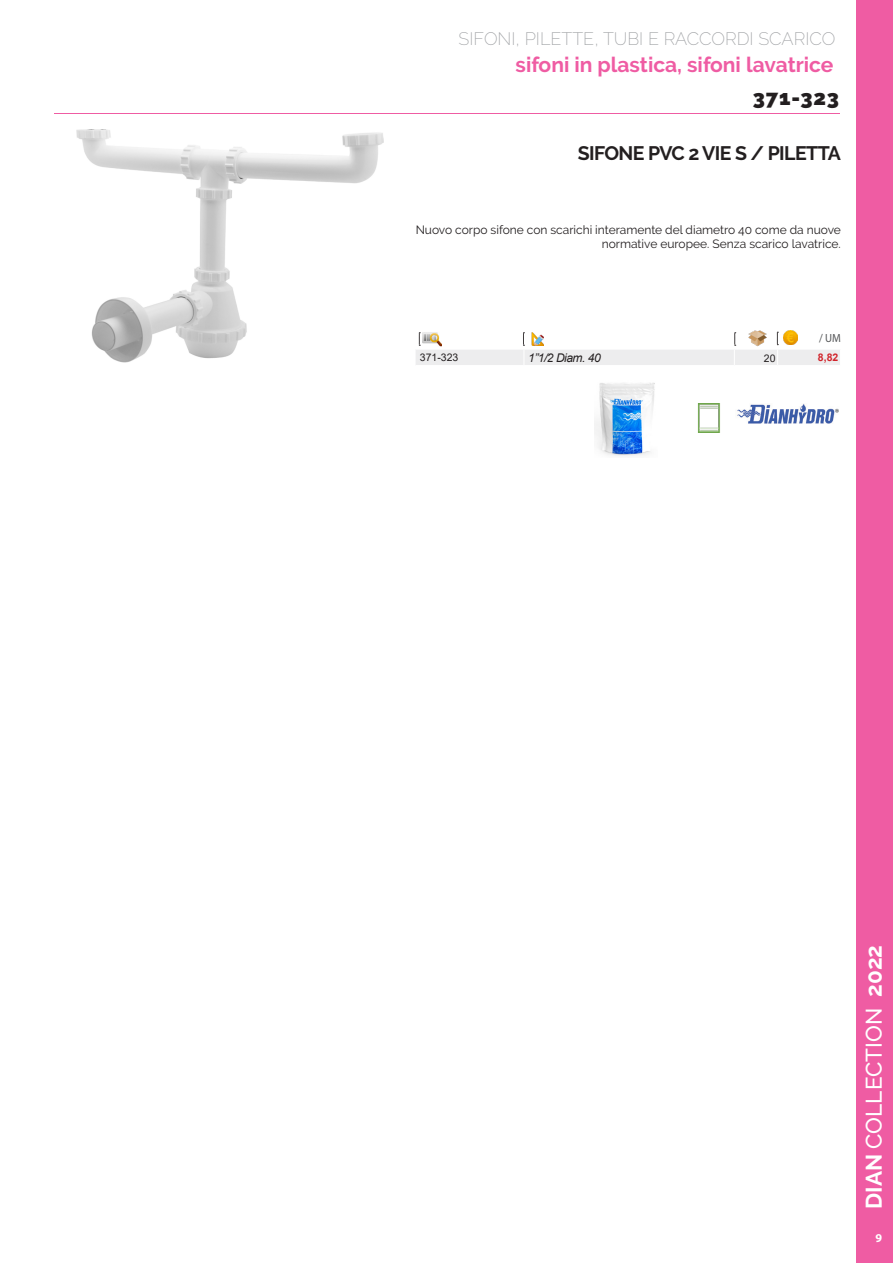
<style>
.page{position:relative;width:893px;height:1263px;background:#fff}
.page>*{position:absolute;margin:0;border:0;box-sizing:border-box;transform-origin:0 0}
.t1{font:500 22.5px "Raleway";color:#fff}
.t2{font:700 21px "Raleway";color:#ef5ca3}
.t3{font:900 21px "Raleway";letter-spacing:.04em;color:#231f20}
.t4{font:700 19.5px "Raleway";letter-spacing:-.03em;color:#231f20}
.Header_Reparto{font:200 18px "Raleway";color:#9d9fa2}
.t5{font:12px/14.4px "Raleway";color:#231f20;text-align:right}
.t6{font:italic 12px "Arial";letter-spacing:-.04em;color:#231f20}
.t7{font:700 12px "Myriad Pro";color:#fff}
.t8{font:11.85px "Myriad Pro";color:#545557;scale:.92 1}
.t9{font:10.5px "Arial";color:#231f20}
.t10{font:700 10.5px "Arial";color:#d1232a}
.s1{font-weight:700}
</style>
<div class="page">
<div style="left:856px;top:0;width:37px;height:1263px;background:#ef5ca3"></div>
<hr style="left:54px;top:113px;width:786px;height:1px;background:#ef5ca3">
<svg style="left:416px;top:331px;width:424px;height:34px"></svg>
<img style="left:697px;top:403px;width:23px;height:30px">
<img style="left:594px;top:383px;width:61px;height:73px">
<img style="left:737px;top:404px;width:102px;height:20px">
<img style="left:76px;top:129px;width:308px;height:233px">
<p class="Header_Reparto" style="left:459px;top:28px;width:378px">SIFONI, PILETTE, TUBI E RACCORDI SCARICO</p>
<p class="t2" style="left:516px;top:53px;width:319px">sifoni in plastica, sifoni lavatrice</p>
<p class="t3" style="left:753px;top:85px;width:88px">371-323</p>
<p class="t4" style="left:578px;top:142px;width:265px">SIFONE PVC 2 VIE S / PILETTA</p>
<p class="t5" style="left:416px;top:222px;width:427px">Nuovo corpo sifone con scarichi interamente del diametro 40 come da nuove normative europee. Senza scarico lavatrice.</p>
<p class="t8" style="left:819px;top:331px;width:25px">/ UM</p>
<p class="t9" style="left:420px;top:350px;width:40px">371-323</p>
<p class="t6" style="left:528px;top:350px;width:74px">1”1/2 Diam. 40</p>
<p class="t9" style="left:764px;top:351px;width:13px">20</p>
<p class="t10" style="left:818px;top:350px;width:22px">8,82</p>
<p class="t1" style="left:861px;top:1209px;width:265px;rotate:-90deg"><span class="s1">DIAN</span> COLLECTION <span class="s1">2022</span></p>
<p class="t7" style="left:876px;top:1230px;width:8px">9</p>
</div>
